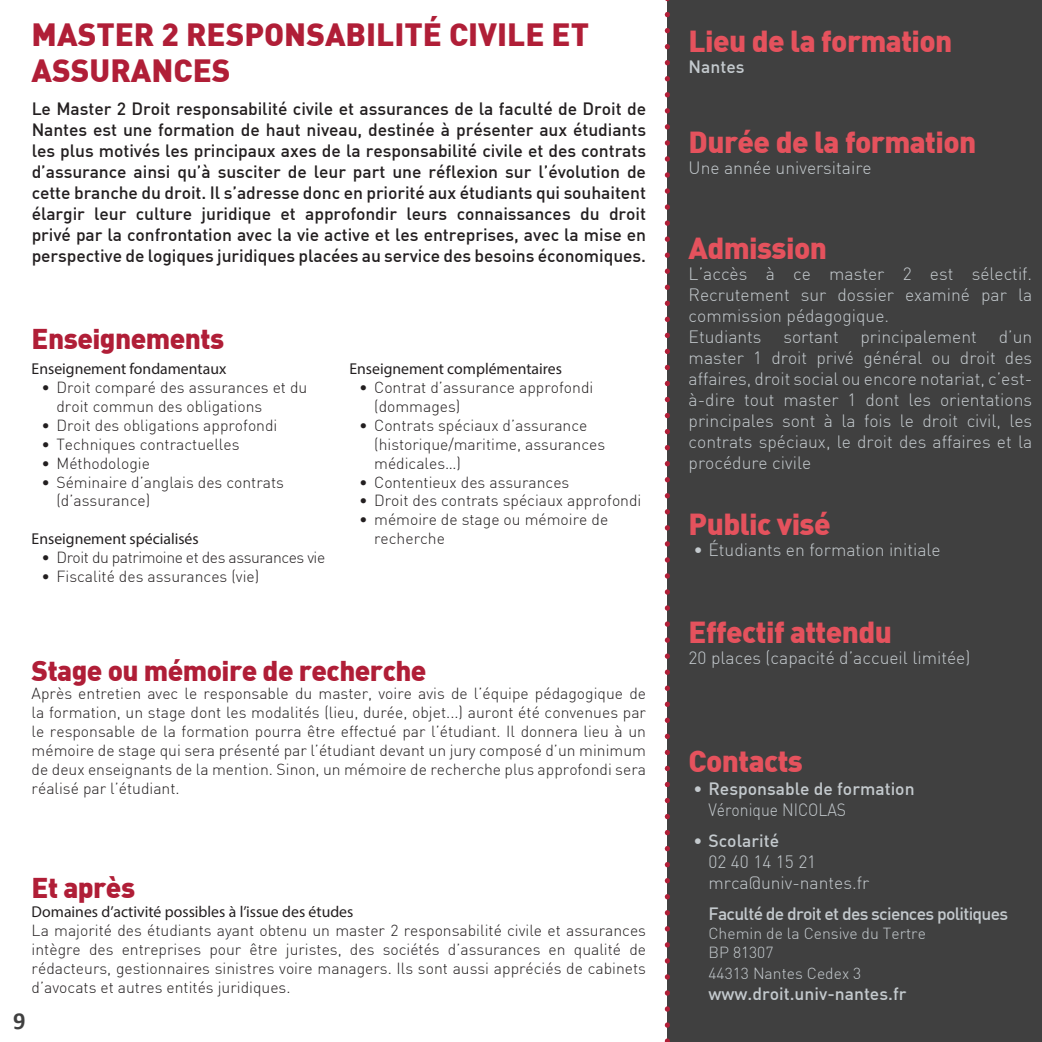
<style>
.page{position:relative;width:1042px;height:1042px;background:#fff}
.page>*{position:absolute;margin:0;border:0;box-sizing:border-box;transform-origin:0 0}
.t1{font:900 31.5px/35.7px "DIN";color:#b01e37}
.t2{font:900 29.75px "DIN";letter-spacing:-.02em;color:#e5525d}
.t3{font:900 28px "DIN";letter-spacing:-.02em;color:#b01e37}
.t4{font:700 24.5px "Calibri";color:#404040}
.t5{font:500 17.5px/21px "DIN";letter-spacing:-.005em;color:#231f20;text-align:justify}
.t6{font:300 17.5px/21px "DIN";color:#c4cace}
.t7{font:500 17.5px "DIN";color:#c4cace}
.t8{font:500 17.5px "DIN";letter-spacing:-.04em;color:#c4cace}
.t9{font:300 17.5px "DIN";color:#c4cace;scale:.9 1}
.t10{font:300 15.75px/18.9px "DIN";color:#231f20}
.t11{font:15.75px "Myriad Pro";color:#231f20}
.t12{font:300 15.75px/18.9px "DIN";color:#c4cace}
.t13{font:300 15.75px "DIN";letter-spacing:-.03em;color:#231f20}
</style>
<div class="page">
<div style="left:667px;top:0;width:375px;height:1042px;background:#404040"></div>
<svg style="left:665px;top:0;width:5px;height:1042px"></svg>
<h1 class="t1" style="left:32px;top:16px;width:559px">MASTER 2 RESPONSABILITÉ CIVILE ET<br>ASSURANCES</h1>
<p class="t5" style="left:32px;top:97px;width:616px">Le Master 2 Droit responsabilité civile et assurances de la faculté de Droit de Nantes est une formation de haut niveau, destinée à présenter aux étudiants les plus motivés les principaux axes de la responsabilité civile et des contrats d’assurance ainsi qu’à susciter de leur part une réflexion sur l’évolution de cette branche du droit. Il s’adresse donc en priorité aux étudiants qui souhaitent élargir leur culture juridique et approfondir leurs connaissances du droit privé par la confrontation avec la vie active et les entreprises, avec la mise en perspective de logiques juridiques placées au service des besoins économiques.</p>
<h3 class="t3" style="left:32px;top:320px;width:194px">Enseignements</h3>
<p class="t11" style="left:32px;top:359px;width:196px">Enseignement fondamentaux</p>
<p class="t10" style="left:56px;top:378px;width:252px;text-indent:-15px">• Droit comparé des assurances et du droit commun des obligations</p>
<p class="t10" style="left:42px;top:415px;width:237px">• Droit des obligations approfondi</p>
<p class="t10" style="left:42px;top:434px;width:199px">• Techniques contractuelles</p>
<p class="t10" style="left:42px;top:453px;width:110px">• Méthodologie</p>
<p class="t10" style="left:56px;top:472px;width:229px;text-indent:-15px">• Séminaire d’anglais des contrats (d’assurance)</p>
<p class="t11" style="left:32px;top:529px;width:169px">Enseignement spécialisés</p>
<p class="t13" style="left:42px;top:548px;width:285px">• Droit du patrimoine et des assurances vie</p>
<p class="t10" style="left:42px;top:567px;width:219px">• Fiscalité des assurances (vie)</p>
<p class="t11" style="left:349px;top:359px;width:214px">Enseignement complémentaires</p>
<p class="t10" style="left:374px;top:378px;width:221px;text-indent:-15px">• Contrat d’assurance approfondi (dommages)</p>
<p class="t10" style="left:374px;top:415px;width:232px;text-indent:-15px">• Contrats spéciaux d’assurance (historique/maritime, assurances médicales…)</p>
<p class="t10" style="left:359px;top:472px;width:211px">• Contentieux des assurances</p>
<p class="t10" style="left:359px;top:491px;width:284px">• Droit des contrats spéciaux approfondi</p>
<p class="t10" style="left:374px;top:510px;width:235px;text-indent:-15px">• mémoire de stage ou mémoire de recherche</p>
<h3 class="t3" style="left:32px;top:652px;width:396px">Stage ou mémoire de recherche</h3>
<p class="t10" style="left:32px;top:684px;width:616px;text-align:justify">Après entretien avec le responsable du master, voire avis de l’équipe pédagogique de la formation, un stage dont les modalités (lieu, durée, objet...) auront été convenues par le responsable de la formation pourra être effectué par l’étudiant. Il donnera lieu à un mémoire de stage qui sera présenté par l’étudiant devant un jury composé d’un minimum de deux enseignants de la mention. Sinon, un mémoire de recherche plus approfondi sera réalisé par l’étudiant.</p>
<h3 class="t4" style="left:13px;top:1005px;width:14px">9</h3>
<h3 class="t3" style="left:32px;top:869px;width:105px">Et après</h3>
<p class="t11" style="left:32px;top:902px;width:323px">Domaines d’activité possibles à l’issue des études</p>
<p class="t10" style="left:32px;top:920px;width:616px;text-align:justify">La majorité des étudiants ayant obtenu un master 2 responsabilité civile et assurances intègre des entreprises pour être juristes, des sociétés d’assurances en qualité de rédacteurs, gestionnaires sinistres voire managers. Ils sont aussi appréciés de cabinets d’avocats et autres entités juridiques.</p>
<h2 class="t2" style="left:688px;top:21px;width:265px">Lieu de la formation</h2>
<p class="t7" style="left:688px;top:55px;width:57px">Nantes</p>
<h2 class="t2" style="left:688px;top:123px;width:289px">Durée de la formation</h2>
<p class="t6" style="left:688px;top:157px;width:185px">Une année universitaire</p>
<h2 class="t2" style="left:688px;top:228px;width:140px">Admission</h2>
<p class="t6" style="left:688px;top:263px;width:345px">L’accès à ce master 2 est sélectif.<br>Recrutement sur dossier examiné par la commission pédagogique.<br>Etudiants sortant principalement d’un master 1 droit privé général ou droit des affaires, droit social ou encore notariat, c’est&shy;à-dire tout master 1 dont les orientations principales sont à la fois le droit civil, les contrats spéciaux, le droit des affaires et la procédure civile</p>
<h2 class="t2" style="left:688px;top:504px;width:143px">Public visé</h2>
<p class="t6" style="left:693px;top:539px;width:249px">• Étudiants en formation initiale</p>
<h2 class="t2" style="left:688px;top:612px;width:205px">Effectif attendu</h2>
<p class="t6" style="left:688px;top:646px;width:283px">20 places (capacité d’accueil limitée)</p>
<h2 class="t2" style="left:688px;top:741px;width:116px">Contacts</h2>
<p class="t7" style="left:693px;top:778px;width:222px">• Responsable de formation</p>
<p class="t9" style="left:708px;top:799px;width:155px">Véronique NICOLAS</p>
<p class="t7" style="left:693px;top:830px;width:87px">• Scolarité</p>
<p class="t6" style="left:708px;top:851px;width:162px">02 40 14 15 21 mrca@univ-nantes.fr</p>
<p class="t8" style="left:708px;top:903px;width:301px">Faculté de droit et des sciences politiques</p>
<p class="t12" style="left:708px;top:924px;width:219px">Chemin de la Censive du Tertre<br>BP 81307</p>
<p class="t12" style="left:708px;top:964px;width:154px">44313 Nantes Cedex 3</p>
<p class="t7" style="left:708px;top:982px;width:199px">www.droit.univ-nantes.fr</p>
</div>
